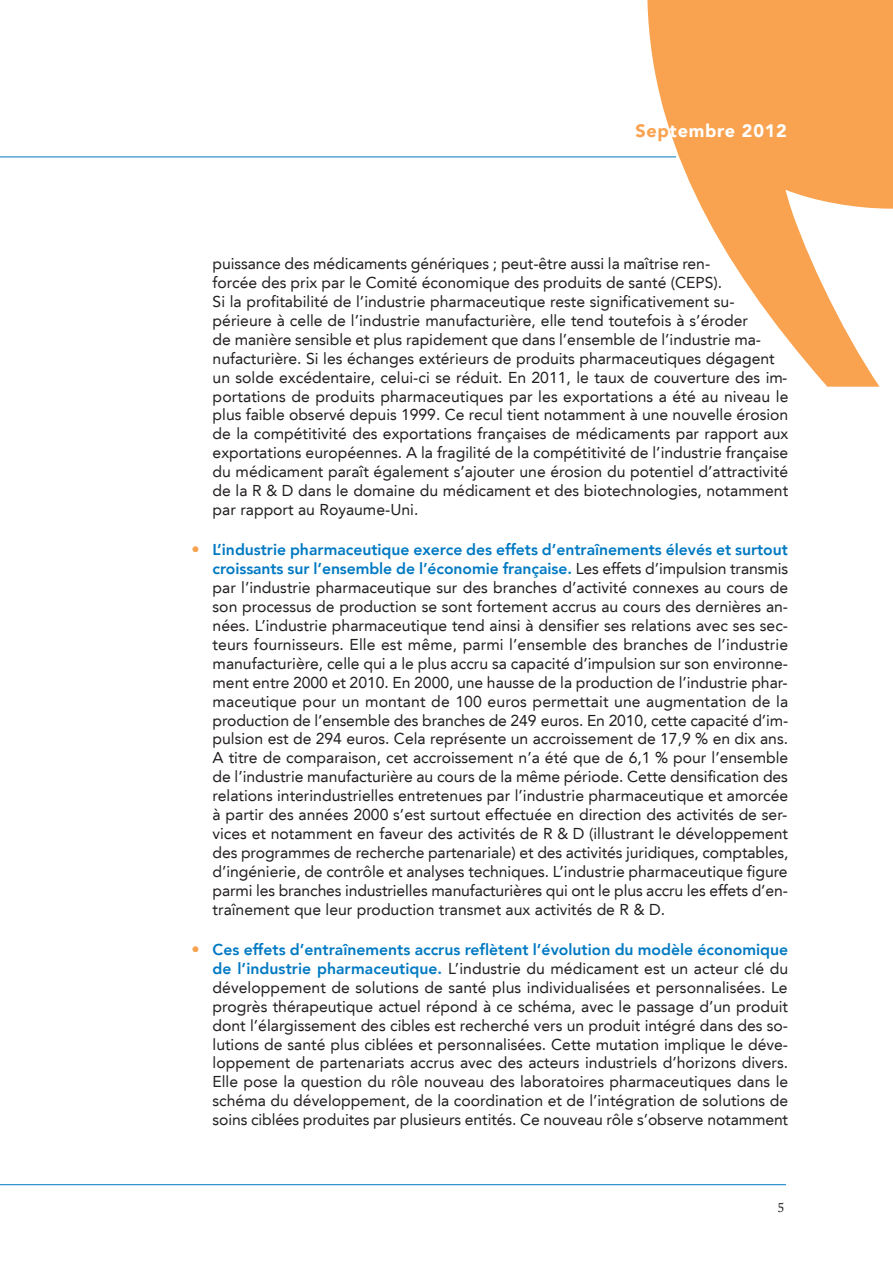
<style>
.page{position:relative;width:893px;height:1263px;background:#fff}
.page>*{position:absolute;margin:0;border:0;box-sizing:border-box;transform-origin:0 0}
.t1{font:900 18px "Avenir LT";letter-spacing:.04em;color:#fff}
.t2{font:15.75px/18.9px "Avenir LT";color:#231f20;text-align:justify}
.t3{font:13.5px "Slimbach LT";color:#231f20}
.s1{color:#f9a350}
.s2{font-weight:800;font-size:16.5px;color:#f9a350}
.s3{font-weight:800;color:#0079c2}
</style>
<div class="page">
<hr style="left:0;top:1184px;width:786px;height:1px;background:#0079c2">
<hr style="left:0;top:157px;width:676px;height:1px;background:#0079c2">
<svg style="left:647px;top:0;width:246px;height:387px;fill:#f9a350"></svg>
<p class="t1" style="left:635px;top:123px;width:153px"><span class="s1">Sep</span>tembre 2012</p>
<p class="t2" style="left:213px;top:256px;width:577px;text-align:left">puissance des médicaments génériques ; peut-être aussi la maîtrise ren-<br>forcée des prix par le Comité économique des produits de santé (CEPS).<br>Si la profitabilité de l’industrie pharmaceutique reste significativement su&shy;périeure à celle de l’industrie manufacturière, elle tend toutefois à s’éroder<br>de manière sensible et plus rapidement que dans l’ensemble de l’industrie ma&shy;nufacturière. Si les échanges extérieurs de produits pharmaceutiques dégagent un solde excédentaire, celui-ci se réduit. En 2011, le taux de couverture des im&shy;portations de produits pharmaceutiques par les exportations a été au niveau le plus faible observé depuis 1999. Ce recul tient notamment à une nouvelle érosion de la compétitivité des exportations françaises de médicaments par rapport aux exportations européennes. A la fragilité de la compétitivité de l’industrie française du médicament paraît également s’ajouter une érosion du potentiel d’attractivité de la R &amp; D dans le domaine du médicament et des biotechnologies, notamment par rapport au Royaume-Uni.</p>
<p class="t2" style="left:213px;top:541px;width:577px;text-indent:-21px"><span class="s2">•</span> <span class="s3">L’industrie pharmaceutique exerce des effets d’entraînements élevés et surtout croissants sur l’ensemble de l’économie française.</span> Les effets d’impulsion transmis par l’industrie pharmaceutique sur des branches d’activité connexes au cours de son processus de production se sont fortement accrus au cours des dernières an&shy;nées. L’industrie pharmaceutique tend ainsi à densifier ses relations avec ses sec&shy;teurs fournisseurs. Elle est même, parmi l’ensemble des branches de l’industrie manufacturière, celle qui a le plus accru sa capacité d’impulsion sur son environne&shy;ment entre 2000 et 2010. En 2000, une hausse de la production de l’industrie phar&shy;maceutique pour un montant de 100 euros permettait une augmentation de la production de l’ensemble des branches de 249 euros. En 2010, cette capacité d’im&shy;pulsion est de 294 euros. Cela représente un accroissement de 17,9 % en dix ans.<br>A titre de comparaison, cet accroissement n’a été que de 6,1 % pour l’ensemble de l’industrie manufacturière au cours de la même période. Cette densification des relations interindustrielles entretenues par l’industrie pharmaceutique et amorcée à partir des années 2000 s’est surtout effectuée en direction des activités de ser&shy;vices et notamment en faveur des activités de R &amp; D (illustrant le développement des programmes de recherche partenariale) et des activités juridiques, comptables, d’ingénierie, de contrôle et analyses techniques. L’industrie pharmaceutique figure parmi les branches industrielles manufacturières qui ont le plus accru les effets d’en&shy;traînement que leur production transmet aux activités de R &amp; D.</p>
<p class="t2" style="left:213px;top:941px;width:577px;text-indent:-21px"><span class="s2">•</span> <span class="s3">Ces effets d’entraînements accrus reflètent l’évolution du modèle économique de l’industrie pharmaceutique.</span> L’industrie du médicament est un acteur clé du développement de solutions de santé plus individualisées et personnalisées. Le progrès thérapeutique actuel répond à ce schéma, avec le passage d’un produit dont l’élargissement des cibles est recherché vers un produit intégré dans des so&shy;lutions de santé plus ciblées et personnalisées. Cette mutation implique le déve&shy;loppement de partenariats accrus avec des acteurs industriels d’horizons divers.<br>Elle pose la question du rôle nouveau des laboratoires pharmaceutiques dans le schéma du développement, de la coordination et de l’intégration de solutions de soins ciblées produites par plusieurs entités. Ce nouveau rôle s’observe notamment</p>
<p class="t3" style="left:778px;top:1200px;width:8px">5</p>
</div>
